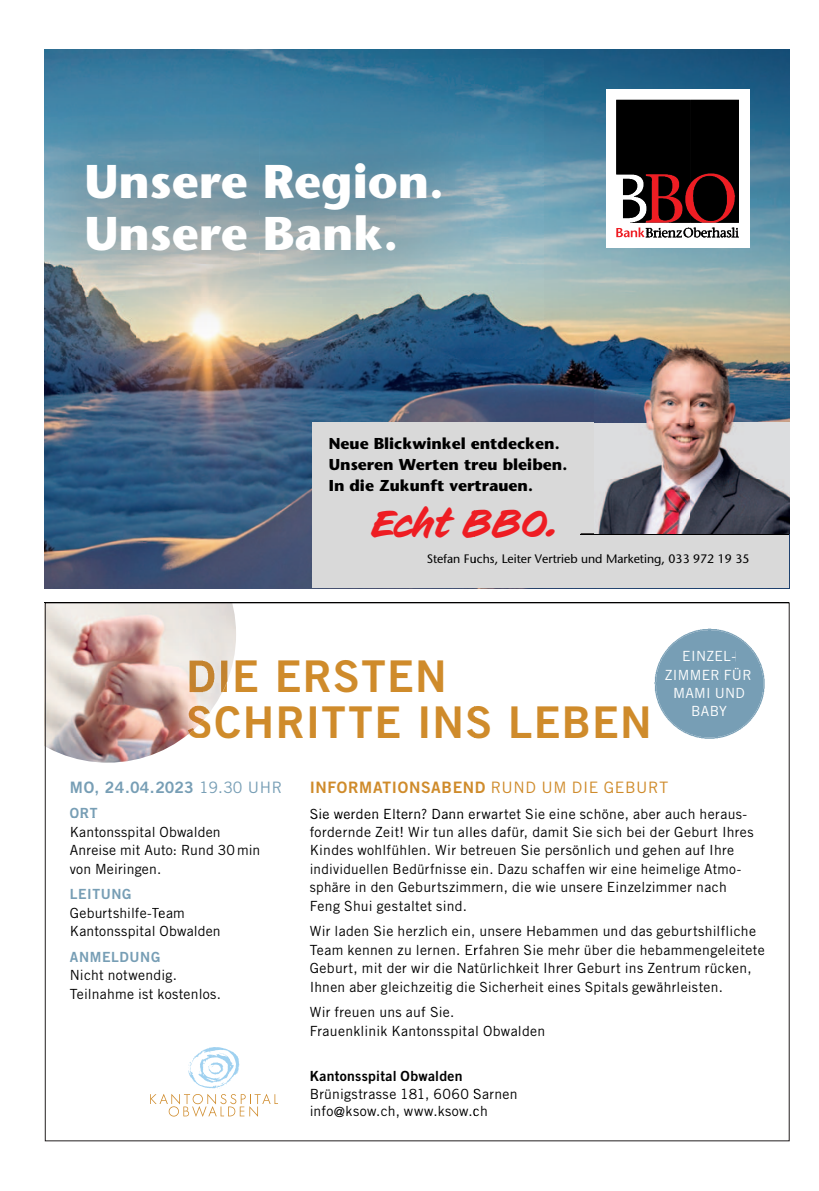
<style>
.page{position:relative;width:819px;height:1191px;background:#fff}
.page>*{position:absolute;margin:0;border:0;box-sizing:border-box;transform-origin:0 0}
.t1{font:700 47.25px "Stone Sans Std";color:#fff}
.t2{font:43.75px/45.5px "Trade Gothic LT Std Bd 2";letter-spacing:.03em;color:#cf8b2b}
.t3{font:italic 38.5px "CC Sign Language";color:#ee1d23}
.t4{font:700 15.75px "Stone Sans Std";color:#000}
.t5{font:15.75px "Trade Gothic LT Std Bd 2";letter-spacing:.04em;color:#cf8b2b}
.t6{font:15.75px "Trade Gothic LT Std Bd 2";color:#779eb5}
.t7{font:14px/18.4px "Trade Gothic LT Std";letter-spacing:.02em;color:#000}
.t8{font:14px "Trade Gothic LT Std";letter-spacing:.02em;color:#fff}
.t9{font:14px "Trade Gothic LT Std Bd 2";letter-spacing:.02em;color:#000}
.t10{font:500 12.25px "Stone Sans Std";color:#000}
.s1{font-family:"Trade Gothic LT Std"}
.s2{font-family:"Trade Gothic LT Std Bd 2";color:#779eb5}
</style>
<div class="page">
<img style="left:45px;top:50px;width:744px;height:538px">
<div style="left:313px;top:422px;width:476px;height:166px;background:#d9d9d9"></div>
<hr style="left:580px;top:533px;width:209px;height:1px;background:#231f20">
<div style="left:605px;top:89px;width:144px;height:159px;background:#fff"></div>
<img style="left:45px;top:58px;width:498px;height:300px">
<img style="left:87px;top:215px;width:308px;height:35px">
<img style="left:87px;top:163px;width:357px;height:46px">
<svg style="left:616px;top:100px;width:123px;height:138px;background:#352223"></svg>
<img style="left:594px;top:340px;width:195px;height:194px">
<hr style="left:580px;top:534px;width:110px;height:1px;background:#000">
<hr style="left:690px;top:534px;width:99px;height:1px;background:#000">
<img style="left:47px;top:605px;width:189px;height:157px">
<svg style="left:150px;top:1047px;width:128px;height:69px"></svg>
<img style="left:188px;top:705px;width:22px;height:6px">
<img style="left:188px;top:711px;width:22px;height:23px">
<img style="left:221px;top:660px;width:6px;height:32px">
<img style="left:189px;top:660px;width:25px;height:32px">
<svg style="left:654px;top:628px;width:110px;height:110px"></svg>
<div style="left:692px;top:706px;width:34px;height:10px;background:#779eb5"></div>
<div style="left:674px;top:688px;width:70px;height:10px;background:#779eb5"></div>
<div style="left:725px;top:667px;width:25px;height:12px;background:#779eb5"></div>
<div style="left:665px;top:669px;width:55px;height:10px;background:#779eb5"></div>
<div style="left:683px;top:651px;width:52px;height:10px;background:#779eb5"></div>
<p class="t1" style="left:84px;top:158px;width:361px">Unsere Region.</p>
<p class="t1" style="left:84px;top:211px;width:315px">Unsere Bank.</p>
<p class="t4" style="left:329px;top:436px;width:232px">Neue Blickwinkel entdecken.</p>
<p class="t4" style="left:329px;top:457px;width:240px">Unseren Werten treu bleiben.</p>
<p class="t4" style="left:329px;top:478px;width:206px">In die Zukunft vertrauen.</p>
<p class="t3" style="left:371px;top:502px;width:189px">Echt BBO.</p>
<p class="t10" style="left:426px;top:553px;width:324px">Stefan Fuchs, Leiter Vertrieb und Marketing, 033 972 19 35</p>
<p class="t2" style="left:186px;top:654px;width:467px;text-indent:31px">IE ERSTEN<br>SCHRITTE INS LEBEN</p>
<p class="t8" style="left:682px;top:651px;width:55px">EINZEL-</p>
<p class="t8" style="left:664px;top:669px;width:88px">ZIMMER FÜR</p>
<p class="t8" style="left:673px;top:688px;width:73px">MAMI UND</p>
<p class="t8" style="left:691px;top:706px;width:37px">BABY</p>
<p class="t6" style="left:70px;top:778px;width:214px">MO, 24.04.2023 <span class="s1">19.30 UHR</span></p>
<p class="t7" style="left:70px;top:806px;width:192px"><span class="s2">ORT<br></span>Kantonsspital Obwalden<br>Anreise mit Auto: Rund 30min von Meiringen.</p>
<p class="t7" style="left:70px;top:887px;width:152px"><span class="s2">LEITUNG<br></span>Geburtshilfe-Team<br>Kantonsspital Obwalden</p>
<p class="t7" style="left:70px;top:949px;width:153px"><span class="s2">ANMELDUNG<br></span>Nicht notwendig.<br>Teilnahme ist kostenlos.</p>
<p class="t5" style="left:310px;top:778px;width:360px">INFORMATIONSABEND <span class="s1">RUND UM DIE GEBURT</span></p>
<p class="t7" style="left:310px;top:806px;width:445px">Sie werden Eltern? Dann erwartet Sie eine schöne, aber auch heraus&shy;fordernde Zeit! Wir tun alles dafür, damit Sie sich bei der Geburt Ihres Kindes wohlfühlen. Wir betreuen Sie persönlich und gehen auf Ihre individuellen Bedürfnisse ein. Dazu schaffen wir eine heimelige Atmo&shy;sphäre in den Geburtszimmern, die wie unsere Einzelzimmer nach</p>
<p class="t7" style="left:310px;top:924px;width:456px">Wir laden Sie herzlich ein, unsere Hebammen und das geburtshilfliche Team kennen zu lernen. Erfahren Sie mehr über die hebammengeleitete Geburt, mit der wir die Natürlichkeit Ihrer Geburt ins Zentrum rücken, Ihnen aber gleichzeitig die Sicherheit eines Spitals gewährleisten.</p>
<p class="t7" style="left:310px;top:1023px;width:237px">Frauenklinik Kantonsspital Obwalden</p>
<p class="t7" style="left:310px;top:898px;width:159px">Feng Shui gestaltet sind.</p>
<p class="t7" style="left:310px;top:1005px;width:146px">Wir freuen uns auf Sie.</p>
<p class="t9" style="left:310px;top:1068px;width:154px">Kantonsspital Obwalden</p>
<p class="t7" style="left:310px;top:1086px;width:209px;line-height:17.5px">Brünigstrasse 181, 6060 Sarnen info@ksow.ch, www.ksow.ch</p>
</div>
